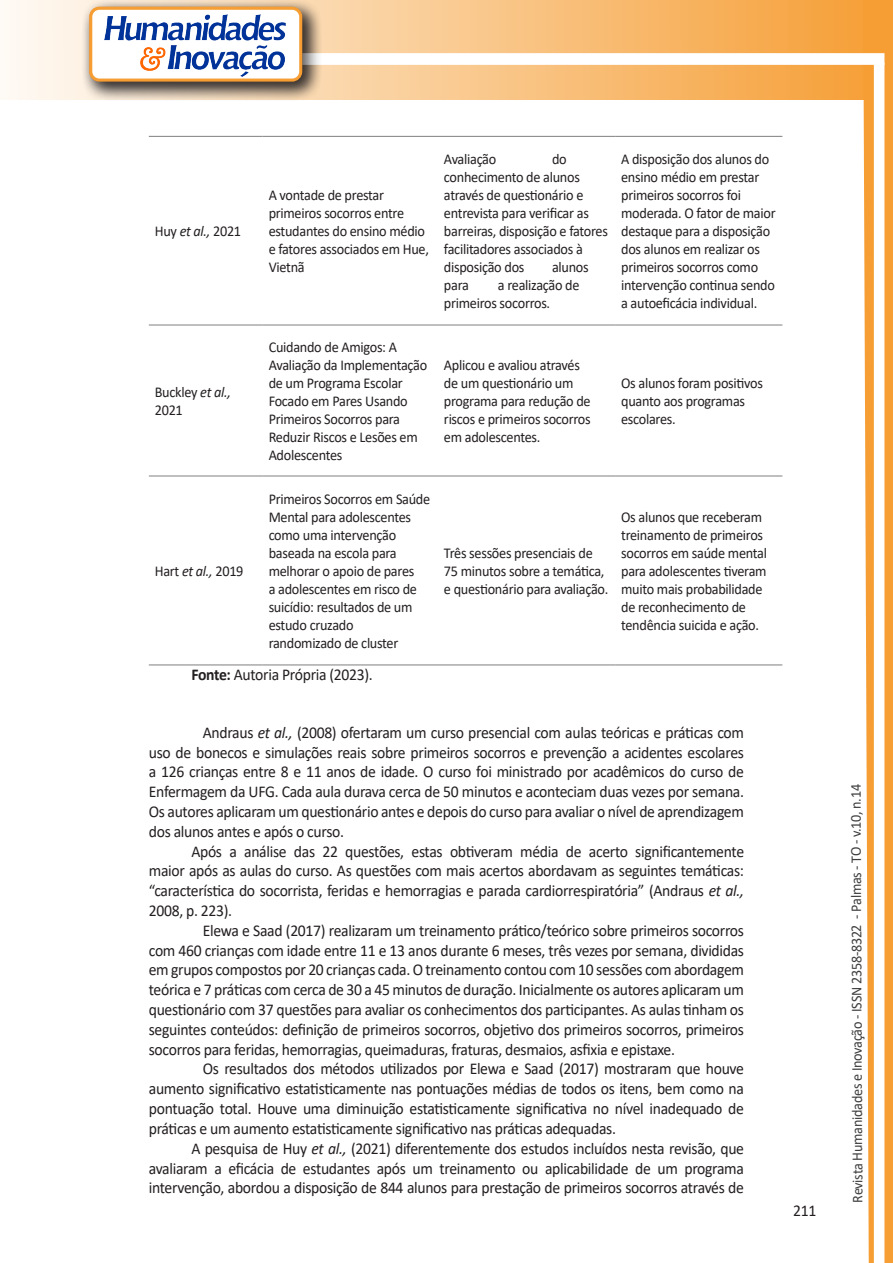
<style>
.page{position:relative;width:893px;height:1263px;background:#fff}
.page>*{position:absolute;margin:0;border:0;box-sizing:border-box;transform-origin:0 0}
.texto{font:16.5px/19.8px "Calibri";letter-spacing:-.02em;color:#231f20;text-align:justify;scale:.95 1}
.texto-2{font:15px/18px "Calibri";letter-spacing:-.02em;color:#231f20;scale:.95 1}
.t1{font:15px "Calibri";letter-spacing:-.025em;color:#3e3e3f;scale:.95 1}
.s1{font-style:italic}
.s2{font-weight:700}
</style>
<div class="page">
<svg style="left:5px;top:0;width:858px;height:100px;background:#f9c484"></svg>
<div style="left:302px;top:53px;width:582px;height:12px;background:#fff;border:2px solid #fff"></div>
<svg style="left:863px;top:0;width:30px;height:1263px"></svg>
<div style="left:81px;top:0;width:241px;height:102px;background:#231f20;opacity:.75"></div>
<div style="left:91px;top:8px;width:210px;height:72px;background:#fff;border-radius:9px"></div>
<img style="left:104px;top:14px;width:181px;height:62px">
<div style="left:89px;top:7px;width:213px;height:75px;border:3px solid #f69e34;border-radius:9px"></div>
<hr style="left:149px;top:136px;width:114px;height:1px;background:#7f7f7f">
<hr style="left:263px;top:136px;width:175px;height:1px;background:#7f7f7f">
<hr style="left:438px;top:136px;width:177px;height:1px;background:#7f7f7f">
<hr style="left:615px;top:136px;width:167px;height:1px;background:#7f7f7f">
<hr style="left:149px;top:325px;width:114px;height:1px;background:#7f7f7f">
<hr style="left:263px;top:325px;width:175px;height:1px;background:#7f7f7f">
<hr style="left:438px;top:325px;width:177px;height:1px;background:#7f7f7f">
<hr style="left:615px;top:325px;width:167px;height:1px;background:#7f7f7f">
<hr style="left:149px;top:476px;width:114px;height:1px;background:#7f7f7f">
<hr style="left:263px;top:476px;width:175px;height:1px;background:#7f7f7f">
<hr style="left:438px;top:476px;width:177px;height:1px;background:#7f7f7f">
<hr style="left:615px;top:476px;width:167px;height:1px;background:#7f7f7f">
<hr style="left:149px;top:665px;width:114px;height:1px;background:#7f7f7f">
<hr style="left:263px;top:665px;width:175px;height:1px;background:#7f7f7f">
<hr style="left:438px;top:665px;width:177px;height:1px;background:#7f7f7f">
<hr style="left:615px;top:665px;width:167px;height:1px;background:#7f7f7f">
<p class="texto-2" style="left:155px;top:222px;width:92px">Huy <span class="s1">et al.,</span> 2021</p>
<p class="texto-2" style="left:269px;top:186px;width:170px">A vontade de prestar primeiros socorros entre estudantes do ensino médio e fatores associados em Hue,<br>Vietnã</p>
<p class="texto-2" style="left:155px;top:383px;width:82px">Buckley <span class="s1">et al.,<br></span>2021</p>
<p class="texto-2" style="left:155px;top:562px;width:95px">Hart <span class="s1">et al.,</span> 2019</p>
<p class="texto-2" style="left:269px;top:338px;width:137px">Cuidando de Amigos: A</p>
<p class="texto-2" style="left:269px;top:356px;width:168px">Avaliação da Implementação de um Programa Escolar<br>Focado em Pares Usando</p>
<p class="texto-2" style="left:269px;top:410px;width:158px">Primeiros Socorros para<br>Reduzir Riscos e Lesões em<br>Adolescentes</p>
<p class="texto-2" style="left:269px;top:490px;width:172px">Primeiros Socorros em Saúde<br>Mental para adolescentes como uma intervenção baseada na escola para melhorar o apoio de pares<br>a adolescentes em risco de suicídio: resultados de um estudo cruzado</p>
<p class="texto-2" style="left:269px;top:634px;width:138px">randomizado de cluster</p>
<p class="texto" style="left:191px;top:664px;width:193px"><span class="s2">Fonte:</span> Autoria Própria (2023).</p>
<p class="texto-2" style="left:444px;top:150px;width:57px">Avaliação</p>
<p class="texto-2" style="left:444px;top:150px;width:174px;text-indent:108px">do conhecimento de alunos através de questionário e entrevista para verificar as barreiras, disposição e fatores facilitadores associados à disposição dos</p>
<p class="texto-2" style="left:552px;top:258px;width:40px">alunos</p>
<p class="texto-2" style="left:444px;top:276px;width:144px;text-indent:54px">a realização de primeiros socorros.</p>
<p class="texto-2" style="left:444px;top:276px;width:28px">para</p>
<p class="texto-2" style="left:621px;top:150px;width:164px">A disposição dos alunos do ensino médio em prestar primeiros socorros foi moderada. O fator de maior destaque para a disposição dos alunos em realizar os primeiros socorros como intervenção continua sendo a autoeficácia individual.</p>
<p class="texto-2" style="left:444px;top:356px;width:156px">Aplicou e avaliou através de um questionário um programa para redução de riscos e primeiros socorros em adolescentes.</p>
<p class="texto-2" style="left:621px;top:374px;width:151px">Os alunos foram positivos quanto aos programas escolares.</p>
<p class="texto-2" style="left:444px;top:544px;width:175px">Três sessões presenciais de<br>75 minutos sobre a temática, e questionário para avaliação.</p>
<p class="texto-2" style="left:621px;top:508px;width:155px">Os alunos que receberam treinamento de primeiros socorros em saúde mental para adolescentes tiveram muito mais probabilidade de reconhecimento de tendência suicida e ação.</p>
<p class="texto" style="left:149px;top:722px;width:628px;text-indent:54px">Andraus <span class="s1">et al.,</span> (2008) ofertaram um curso presencial com aulas teóricas e práticas com uso de bonecos e simulações reais sobre primeiros socorros e prevenção a acidentes escolares a 126 crianças entre 8 e 11 anos de idade. O curso foi ministrado por acadêmicos do curso de Enfermagem da UFG. Cada aula durava cerca de 50 minutos e aconteciam duas vezes por semana.<br>Os autores aplicaram um questionário antes e depois do curso para avaliar o nível de aprendizagem dos alunos antes e após o curso.</p>
<p class="texto" style="left:149px;top:841px;width:628px;text-indent:43px">Após a análise das 22 questões, estas obtiveram média de acerto significantemente maior após as aulas do curso. As questões com mais acertos abordavam as seguintes temáticas: “característica do socorrista, feridas e hemorragias e parada cardiorrespiratória” (Andraus <span class="s1">et al., </span>2008, p. 223).</p>
<p class="texto" style="left:149px;top:920px;width:628px;text-indent:54px">Elewa e Saad (2017) realizaram um treinamento prático/teórico sobre primeiros socorros com 460 crianças com idade entre 11 e 13 anos durante 6 meses, três vezes por semana, divididas em grupos compostos por 20 crianças cada. O treinamento contou com 10 sessões com abordagem teórica e 7 práticas com cerca de 30 a 45 minutos de duração. Inicialmente os autores aplicaram um questionário com 37 questões para avaliar os conhecimentos dos participantes. As aulas tinham os seguintes conteúdos: definição de primeiros socorros, objetivo dos primeiros socorros, primeiros socorros para feridas, hemorragias, queimaduras, fraturas, desmaios, asfixia e epistaxe.</p>
<p class="texto" style="left:149px;top:1059px;width:628px;text-indent:54px">Os resultados dos métodos utilizados por Elewa e Saad (2017) mostraram que houve aumento significativo estatisticamente nas pontuações médias de todos os itens, bem como na pontuação total. Houve uma diminuição estatisticamente significativa no nível inadequado de práticas e um aumento estatisticamente significativo nas práticas adequadas.</p>
<p class="texto" style="left:149px;top:1138px;width:628px;text-indent:43px">A pesquisa de Huy <span class="s1">et al.,</span> (2021) diferentemente dos estudos incluídos nesta revisão, que avaliaram a eficácia de estudantes após um treinamento ou aplicabilidade de um programa intervenção, abordou a disposição de 844 alunos para prestação de primeiros socorros através de</p>
<p class="texto" style="left:793px;top:1200px;width:26px">211</p>
<p class="t1" style="left:846px;top:1203px;width:442px;rotate:-90deg">Revista Humanidades e Inovação - ISSN 2358-8322 - Palmas - TO - v.10, n.14</p>
</div>
